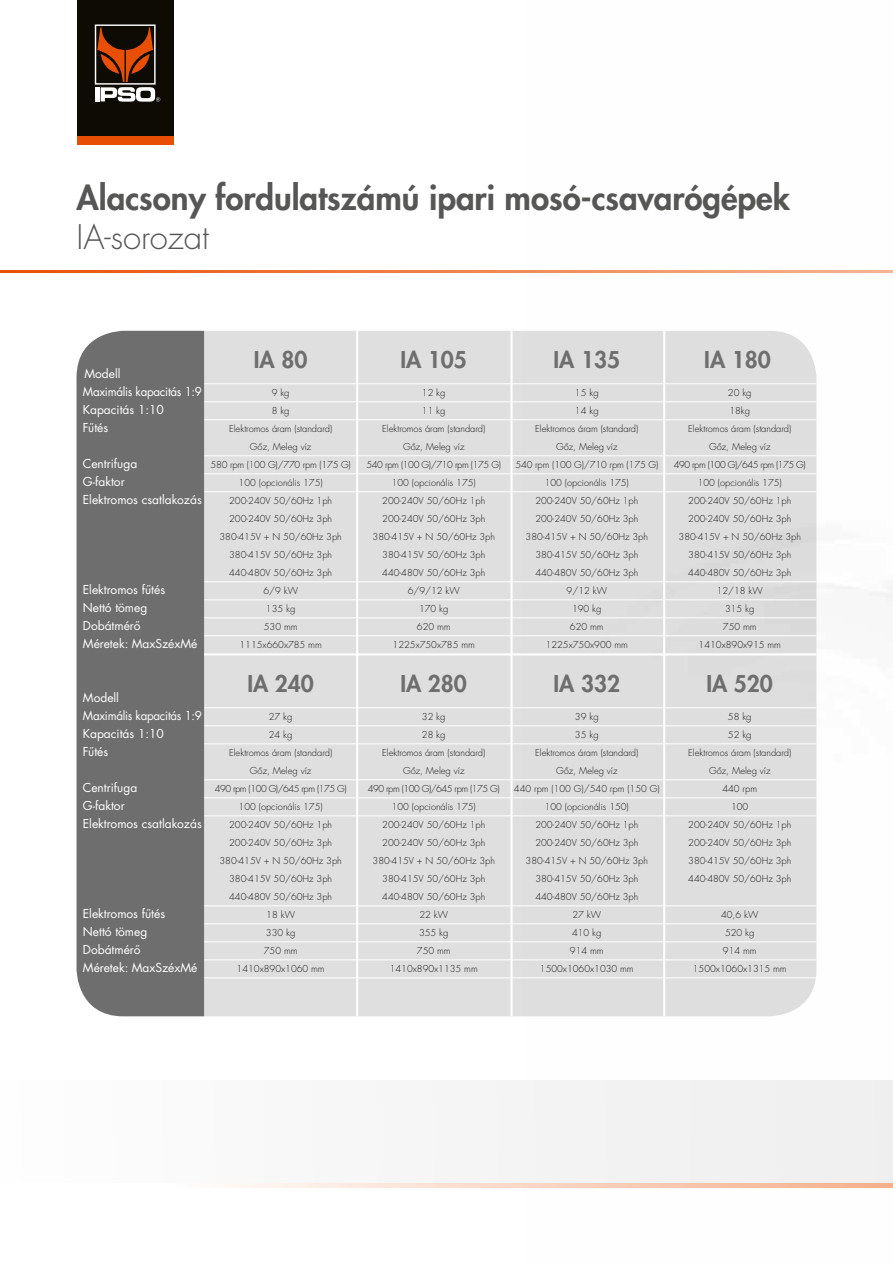
<style>
.page{position:relative;width:893px;height:1263px;background:#fff}
.page>*{position:absolute;margin:0;border:0;box-sizing:border-box;transform-origin:0 0}
.t1{font:800 33px "Futura LT Pro";color:#565655}
.t2{font:300 33px "Futura LT Pro";color:#565655}
.t3{font:800 22.5px "Futura Std";color:#6e6e6e}
.t4{font:12px/18px "Futura LT Pro";color:#fff}
.t5{font:12px/18px "Futura LT Pro";letter-spacing:-.02em;color:#fff}
.t6{font:300 9.3px/18px "Futura Std";color:#181716;text-align:center}
.t7{font:300 9.3px/18px "Futura LT Pro";color:#181716;text-align:center}
</style>
<div class="page">
<div style="left:0;top:1081px;width:893px;height:102px;background:#f5f5f5"></div>
<svg style="left:232px;top:1183px;width:661px;height:4px;background:#f8d3c0"></svg>
<div style="left:77px;top:0;width:96px;height:136px;background:#0e0b05"></div>
<div style="left:77px;top:136px;width:96px;height:8px;background:#e94f04"></div>
<svg style="left:94px;top:24px;width:66px;height:78px"></svg>
<hr style="left:0;top:270px;width:893px;height:3px;background:#e94f04">
<div style="left:204px;top:331px;width:612px;height:685px;background:#dfdfdf"></div>
<div style="left:77px;top:331px;width:127px;height:685px;background:#6e6e6e"></div>
<hr style="left:204px;top:383px;width:612px;height:1px;background:#fff">
<hr style="left:204px;top:401px;width:612px;height:1px;background:#fff">
<hr style="left:204px;top:419px;width:612px;height:1px;background:#fff">
<hr style="left:204px;top:455px;width:612px;height:1px;background:#fff">
<hr style="left:204px;top:473px;width:612px;height:1px;background:#fff">
<hr style="left:204px;top:491px;width:612px;height:1px;background:#fff">
<hr style="left:204px;top:581px;width:612px;height:1px;background:#fff">
<hr style="left:204px;top:599px;width:612px;height:1px;background:#fff">
<hr style="left:204px;top:617px;width:612px;height:1px;background:#fff">
<hr style="left:204px;top:635px;width:612px;height:1px;background:#fff">
<hr style="left:204px;top:653px;width:612px;height:2px;background:#fff">
<hr style="left:204px;top:707px;width:612px;height:1px;background:#fff">
<hr style="left:204px;top:725px;width:612px;height:1px;background:#fff">
<hr style="left:204px;top:743px;width:612px;height:1px;background:#fff">
<hr style="left:204px;top:779px;width:612px;height:1px;background:#fff">
<hr style="left:204px;top:797px;width:612px;height:1px;background:#fff">
<hr style="left:204px;top:815px;width:612px;height:1px;background:#fff">
<hr style="left:204px;top:905px;width:612px;height:1px;background:#fff">
<hr style="left:204px;top:923px;width:612px;height:1px;background:#fff">
<hr style="left:204px;top:941px;width:612px;height:1px;background:#fff">
<hr style="left:204px;top:959px;width:612px;height:1px;background:#fff">
<hr style="left:204px;top:977px;width:612px;height:1px;background:#fff">
<hr style="left:356px;top:331px;width:2px;height:685px;background:#fff">
<hr style="left:510px;top:331px;width:3px;height:685px;background:#fff">
<hr style="left:663px;top:331px;width:2px;height:685px;background:#fff">
<h1 class="t1" style="left:77px;top:173px;width:715px">Alacsony fordulatszámú ipari mosó-csavarógépek</h1>
<h1 class="t2" style="left:77px;top:215px;width:134px">IA-sorozat</h1>
<p class="t5" style="left:83px;top:364px;width:121px">Modell<br>Maximális kapacitás 1:9<br>Kapacitás 1:10<br>Fűtés</p>
<p class="t4" style="left:83px;top:454px;width:120px">Centrifuga<br>G-faktor<br>Elektromos csatlakozás</p>
<p class="t4" style="left:83px;top:580px;width:116px">Elektromos fűtés<br>Nettó tömeg<br>Dobátmérő<br>Méretek: MaxSzéxMé</p>
<p class="t5" style="left:83px;top:688px;width:121px">Modell<br>Maximális kapacitás 1:9<br>Kapacitás 1:10<br>Fűtés</p>
<p class="t4" style="left:83px;top:778px;width:120px">Centrifuga<br>G-faktor<br>Elektromos csatlakozás</p>
<p class="t4" style="left:83px;top:904px;width:116px">Elektromos fűtés<br>Nettó tömeg<br>Dobátmérő<br>Méretek: MaxSzéxMé</p>
<h2 class="t3" style="left:254px;top:345px;width:55px">IA 80</h2>
<p class="t6" style="left:272px;top:384px;width:19px;text-align:left">9 kg<br>8 kg</p>
<p class="t7" style="left:229px;top:420px;width:105px">Elektromos áram (standard)<br>Gőz, Meleg víz</p>
<p class="t6" style="left:211px;top:456px;width:142px">580 rpm (100 G)/770 rpm (175 G)<br>100 (opcionális 175)<br>200-240V 50/60Hz 1ph<br>200-240V 50/60Hz 3ph<br>380-415V + N 50/60Hz 3ph<br>380-415V 50/60Hz 3ph<br>440-480V 50/60Hz 3ph<br>6/9 kW<br>135 kg<br>530 mm<br>1115x660x785 mm</p>
<h2 class="t3" style="left:247px;top:669px;width:68px">IA 240</h2>
<p class="t6" style="left:269px;top:708px;width:25px;text-align:left">27 kg<br>24 kg</p>
<p class="t7" style="left:229px;top:744px;width:105px">Elektromos áram (standard)<br>Gőz, Meleg víz</p>
<p class="t6" style="left:215px;top:780px;width:133px">490 rpm (100 G)/645 rpm (175 G)<br>100 (opcionális 175)<br>200-240V 50/60Hz 1ph<br>200-240V 50/60Hz 3ph<br>380-415V + N 50/60Hz 3ph<br>380-415V 50/60Hz 3ph<br>440-480V 50/60Hz 3ph<br>18 kW<br>330 kg<br>750 mm<br>1410x890x1060 mm</p>
<h2 class="t3" style="left:400px;top:345px;width:68px">IA 105</h2>
<p class="t6" style="left:422px;top:384px;width:25px;text-align:left">12 kg<br>11 kg</p>
<p class="t7" style="left:382px;top:420px;width:105px">Elektromos áram (standard)<br>Gőz, Meleg víz</p>
<p class="t6" style="left:366px;top:456px;width:136px">540 rpm (100 G)/710 rpm (175 G)<br>100 (opcionális 175)<br>200-240V 50/60Hz 1ph<br>200-240V 50/60Hz 3ph<br>380-415V + N 50/60Hz 3ph<br>380-415V 50/60Hz 3ph<br>440-480V 50/60Hz 3ph<br>6/9/12 kW<br>170 kg<br>620 mm<br>1225x750x785 mm</p>
<h2 class="t3" style="left:400px;top:669px;width:68px">IA 280</h2>
<p class="t6" style="left:422px;top:708px;width:25px;text-align:left">32 kg<br>28 kg</p>
<p class="t7" style="left:382px;top:744px;width:105px">Elektromos áram (standard)<br>Gőz, Meleg víz</p>
<p class="t6" style="left:368px;top:780px;width:133px">490 rpm (100 G)/645 rpm (175 G)<br>100 (opcionális 175)<br>200-240V 50/60Hz 1ph<br>200-240V 50/60Hz 3ph<br>380-415V + N 50/60Hz 3ph<br>380-415V 50/60Hz 3ph<br>440-480V 50/60Hz 3ph<br>22 kW<br>355 kg<br>750 mm<br>1410x890x1135 mm</p>
<h2 class="t3" style="left:554px;top:345px;width:68px">IA 135</h2>
<p class="t6" style="left:575px;top:384px;width:25px;text-align:left">15 kg<br>14 kg</p>
<p class="t7" style="left:535px;top:420px;width:105px">Elektromos áram (standard)<br>Gőz, Meleg víz</p>
<p class="t6" style="left:515px;top:456px;width:144px">540 rpm (100 G)/710 rpm (175 G)<br>100 (opcionális 175)<br>200-240V 50/60Hz 1ph<br>200-240V 50/60Hz 3ph<br>380-415V + N 50/60Hz 3ph<br>380-415V 50/60Hz 3ph<br>440-480V 50/60Hz 3ph<br>9/12 kW<br>190 kg<br>620 mm<br>1225x750x900 mm</p>
<h2 class="t3" style="left:554px;top:669px;width:68px">IA 332</h2>
<p class="t6" style="left:575px;top:708px;width:25px;text-align:left">39 kg<br>35 kg</p>
<p class="t7" style="left:535px;top:744px;width:105px">Elektromos áram (standard)<br>Gőz, Meleg víz</p>
<p class="t6" style="left:514px;top:780px;width:147px">440 rpm (100 G)/540 rpm (150 G)<br>100 (opcionális 150)<br>200-240V 50/60Hz 1ph<br>200-240V 50/60Hz 3ph<br>380-415V + N 50/60Hz 3ph<br>380-415V 50/60Hz 3ph<br>440-480V 50/60Hz 3ph<br>27 kW<br>410 kg<br>914 mm<br>1500x1060x1030 mm</p>
<h2 class="t3" style="left:704px;top:345px;width:68px">IA 180</h2>
<p class="t6" style="left:728px;top:384px;width:25px;text-align:left">20 kg<br>18kg</p>
<p class="t7" style="left:688px;top:420px;width:105px">Elektromos áram (standard)<br>Gőz, Meleg víz</p>
<p class="t6" style="left:674px;top:456px;width:133px">490 rpm (100 G)/645 rpm (175 G)<br>100 (opcionális 175)<br>200-240V 50/60Hz 1ph<br>200-240V 50/60Hz 3ph<br>380-415V + N 50/60Hz 3ph<br>380-415V 50/60Hz 3ph<br>440-480V 50/60Hz 3ph<br>12/18 kW<br>315 kg<br>750 mm<br>1410x890x915 mm</p>
<h2 class="t3" style="left:706px;top:669px;width:68px">IA 520</h2>
<p class="t6" style="left:728px;top:708px;width:25px;text-align:left">58 kg<br>52 kg</p>
<p class="t7" style="left:688px;top:744px;width:105px">Elektromos áram (standard)<br>Gőz, Meleg víz</p>
<p class="t6" style="left:688px;top:780px;width:104px">440 rpm<br>100<br>200-240V 50/60Hz 1ph<br>200-240V 50/60Hz 3ph<br>380-415V 50/60Hz 3ph<br>440-480V 50/60Hz 3ph</p>
<p class="t6" style="left:693px;top:906px;width:95px">40,6 kW<br>520 kg<br>914 mm<br>1500x1060x1315 mm</p>
</div>
